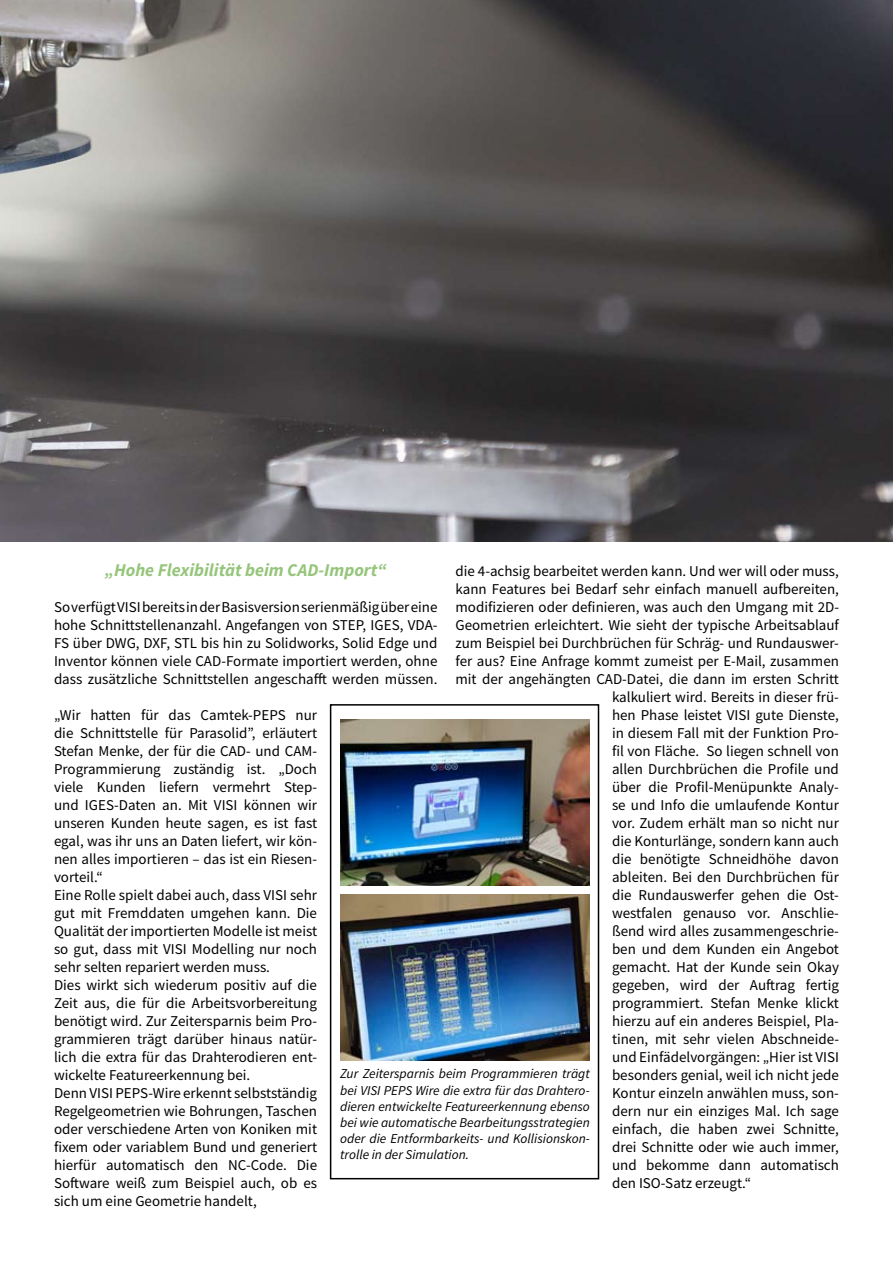
<style>
.page{position:relative;width:893px;height:1263px;background:#fff}
.page>*{position:absolute;margin:0;border:0;box-sizing:border-box;transform-origin:0 0}
.t1{font:italic 700 18px "Source Sans Pro";color:#95c57a}
.t2{font:15px/18px "Source Sans Pro";color:#000;text-align:justify}
.t3{font:italic 13.5px/16.2px "Source Sans Pro";color:#000;text-align:justify}
</style>
<div class="page">
<div style="left:330px;top:704px;width:269px;height:475px;border:2px solid #000"></div>
<img style="left:0;top:0;width:893px;height:542px">
<img style="left:340px;top:894px;width:250px;height:166px">
<img style="left:341px;top:720px;width:249px;height:166px">
<p class="t1" style="left:105px;top:558px;width:283px">„Hohe Flexibilität beim CAD-Import“</p>
<p class="t2" style="left:54px;top:598px;width:385px">So verfügt VISI bereits in der Basisversion serienmäßig über eine hohe Schnittstellenanzahl. Angefangen von STEP, IGES, VDA-FS über DWG, DXF, STL bis hin zu Solidworks, Solid Edge und Inventor können viele CAD-Formate importiert werden, ohne dass zusätzliche Schnittstellen angeschafft werden müssen.</p>
<p class="t2" style="left:54px;top:706px;width:265px;text-align:left">„Wir hatten für das Camtek-PEPS nur die Schnittstelle für Parasolid”, erläutert Stefan Menke, der für die CAD- und CAM-Programmierung zuständig ist. „Doch viele Kunden liefern vermehrt Step&shy;und IGES-Daten an. Mit VISI können wir unseren Kunden heute sagen, es ist fast egal, was ihr uns an Daten liefert, wir kön&shy;nen alles importieren – das ist ein Riesen&shy;vorteil.“<br>Eine Rolle spielt dabei auch, dass VISI sehr gut mit Fremddaten umgehen kann. Die Qualität der importierten Modelle ist meist so gut, dass mit VISI Modelling nur noch sehr selten repariert werden muss.<br>Dies wirkt sich wiederum positiv auf die Zeit aus, die für die Arbeitsvorbereitung benötigt wird. Zur Zeitersparnis beim Pro&shy;grammieren trägt darüber hinaus natür&shy;lich die extra für das Drahterodieren ent&shy;wickelte Featureerkennung bei.<br>Denn VISI PEPS-Wire erkennt selbstständig Regelgeometrien wie Bohrungen, Taschen oder verschiedene Arten von Koniken mit fixem oder variablem Bund und generiert hierfür automatisch den NC-Code. Die Software weiß zum Beispiel auch, ob es sich um eine Geometrie handelt,</p>
<p class="t2" style="left:455px;top:562px;width:385px">die 4-achsig bearbeitet werden kann. Und wer will oder muss,</p>
<p class="t2" style="left:455px;top:580px;width:385px">kann Features bei Bedarf sehr einfach manuell aufbereiten,</p>
<p class="t2" style="left:455px;top:598px;width:385px">modifizieren oder definieren, was auch den Umgang mit 2D-</p>
<p class="t2" style="left:455px;top:616px;width:385px">Geometrien erleichtert. Wie sieht der typische Arbeitsablauf</p>
<p class="t2" style="left:455px;top:634px;width:385px">zum Beispiel bei Durchbrüchen für Schräg- und Rundauswer-</p>
<p class="t2" style="left:455px;top:652px;width:385px">fer aus? Eine Anfrage kommt zumeist per E-Mail, zusammen</p>
<p class="t2" style="left:455px;top:670px;width:385px">mit der angehängten CAD-Datei, die dann im ersten Schritt</p>
<p class="t2" style="left:612px;top:688px;width:228px">kalkuliert wird. Bereits in dieser frü-</p>
<p class="t2" style="left:612px;top:706px;width:228px">hen Phase leistet VISI gute Dienste,</p>
<p class="t2" style="left:612px;top:724px;width:228px">in diesem Fall mit der Funktion Pro-</p>
<p class="t2" style="left:612px;top:742px;width:228px">fil von Fläche. So liegen schnell von</p>
<p class="t2" style="left:612px;top:760px;width:228px">allen Durchbrüchen die Profile und</p>
<p class="t2" style="left:612px;top:778px;width:228px">über die Profil-Menüpunkte Analy-</p>
<p class="t2" style="left:612px;top:796px;width:228px">se und Info die umlaufende Kontur</p>
<p class="t2" style="left:612px;top:814px;width:228px">vor. Zudem erhält man so nicht nur</p>
<p class="t2" style="left:612px;top:832px;width:228px">die Konturlänge, sondern kann auch</p>
<p class="t2" style="left:612px;top:850px;width:228px">die benötigte Schneidhöhe davon</p>
<p class="t2" style="left:612px;top:868px;width:228px">ableiten. Bei den Durchbrüchen für</p>
<p class="t2" style="left:612px;top:886px;width:228px">die Rundauswerfer gehen die Ost-</p>
<p class="t2" style="left:612px;top:904px;width:228px">westfalen genauso vor. Anschlie-</p>
<p class="t2" style="left:612px;top:922px;width:228px">ßend wird alles zusammengeschrie-</p>
<p class="t2" style="left:612px;top:940px;width:228px">ben und dem Kunden ein Angebot</p>
<p class="t2" style="left:612px;top:958px;width:228px">gemacht. Hat der Kunde sein Okay</p>
<p class="t2" style="left:612px;top:976px;width:228px">gegeben, wird der Auftrag fertig</p>
<p class="t2" style="left:612px;top:994px;width:228px">programmiert. Stefan Menke klickt</p>
<p class="t2" style="left:612px;top:1012px;width:228px">hierzu auf ein anderes Beispiel, Pla-</p>
<p class="t2" style="left:612px;top:1030px;width:228px">tinen, mit sehr vielen Abschneide-</p>
<p class="t2" style="left:612px;top:1048px;width:228px">und Einfädelvorgängen: „Hier ist VISI</p>
<p class="t2" style="left:612px;top:1066px;width:228px">besonders genial, weil ich nicht jede</p>
<p class="t2" style="left:612px;top:1084px;width:228px">Kontur einzeln anwählen muss, son-</p>
<p class="t2" style="left:612px;top:1102px;width:228px">dern nur ein einziges Mal. Ich sage</p>
<p class="t2" style="left:612px;top:1120px;width:228px">einfach, die haben zwei Schnitte,</p>
<p class="t2" style="left:612px;top:1138px;width:228px">drei Schnitte oder wie auch immer,</p>
<p class="t2" style="left:612px;top:1156px;width:228px">und bekomme dann automatisch</p>
<p class="t2" style="left:612px;top:1174px;width:141px">den ISO-Satz erzeugt.“</p>
<p class="t3" style="left:340px;top:1066px;width:251px">Zur Zeitersparnis beim Programmieren trägt bei VISI PEPS Wire die extra für das Drahtero&shy;dieren entwickelte Featureerkennung ebenso bei wie automatische Bearbeitungsstrategien oder die Entformbarkeits- und Kollisionskon&shy;trolle in der Simulation.</p>
</div>
